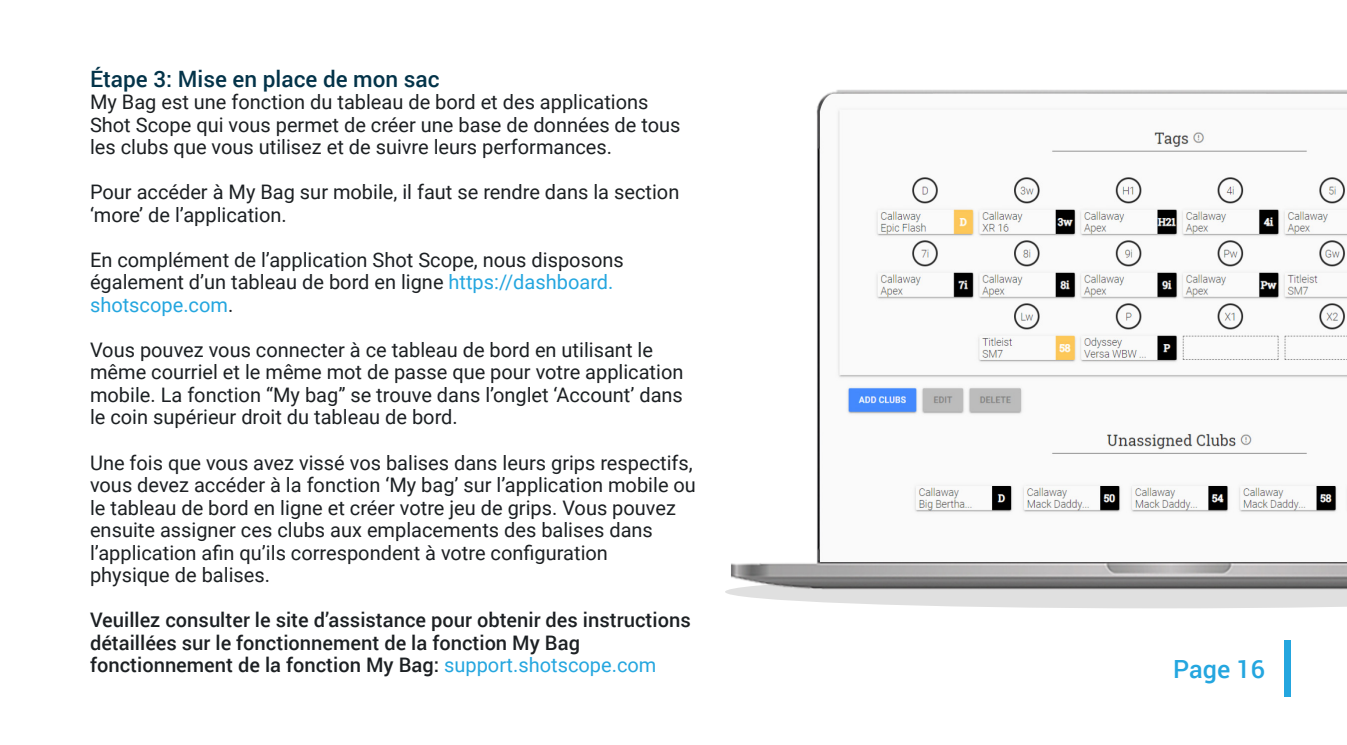
<style>
.page{position:relative;width:1347px;height:745px;background:#fff}
.page>*{position:absolute;margin:0;border:0;box-sizing:border-box;transform-origin:0 0}
.t1{font:500 25px "Roboto";color:#24a6df}
.Body_Paragraphs_1{font:500 22.5px "Roboto";color:#033349}
.Body_Paragraphs_1-2{font:20px/22.5px "Roboto";color:#1c2023}
.Body_Paragraphs_1-3{font:500 20px/22.5px "Roboto";color:#1c2023}
.s1{color:#24a6df}
.s2{font-weight:400;color:#24a6df}
</style>
<div class="page">
<img style="left:725px;top:90px;width:621px;height:519px">
<div style="left:1284px;top:640px;width:6px;height:56px;background:#24a6df"></div>
<p class="Body_Paragraphs_1" style="left:90px;top:63px;width:351px">Étape 3: Mise en place de mon sac</p>
<p class="Body_Paragraphs_1-2" style="left:90px;top:90px;width:560px">My Bag est une fonction du tableau de bord et des applications</p>
<p class="Body_Paragraphs_1-2" style="left:90px;top:112px;width:592px">Shot Scope qui vous permet de créer une base de données de tous les clubs que vous utilisez et de suivre leurs performances.</p>
<p class="Body_Paragraphs_1-2" style="left:90px;top:180px;width:591px">Pour accéder à My Bag sur mobile, il faut se rendre dans la section ‘more’ de l’application.</p>
<p class="Body_Paragraphs_1-2" style="left:90px;top:247px;width:535px">En complément de l’application Shot Scope, nous disposons également d’un tableau de bord en ligne <span class="s1">https://dashboard. shotscope.com</span>.</p>
<p class="Body_Paragraphs_1-2" style="left:90px;top:337px;width:595px">Vous pouvez vous connecter à ce tableau de bord en utilisant le même courriel et le même mot de passe que pour votre application mobile. La fonction “My bag” se trouve dans l’onglet ‘Account’ dans le coin supérieur droit du tableau de bord.</p>
<p class="Body_Paragraphs_1-2" style="left:90px;top:450px;width:607px">Une fois que vous avez vissé vos balises dans leurs grips respectifs, vous devez accéder à la fonction ‘My bag’ sur l’application mobile ou le tableau de bord en ligne et créer votre jeu de grips. Vous pouvez ensuite assigner ces clubs aux emplacements des balises dans l’application afin qu’ils correspondent à votre configuration</p>
<p class="Body_Paragraphs_1-2" style="left:90px;top:562px;width:181px">physique de balises.</p>
<p class="Body_Paragraphs_1-3" style="left:90px;top:607px;width:602px">Veuillez consulter le site d’assistance pour obtenir des instructions détaillées sur le fonctionnement de la fonction My Bag fonctionnement de la fonction My Bag: <span class="s2">support.shotscope.com</span></p>
<p class="t1" style="left:1173px;top:651px;width:93px">Page 16</p>
</div>
